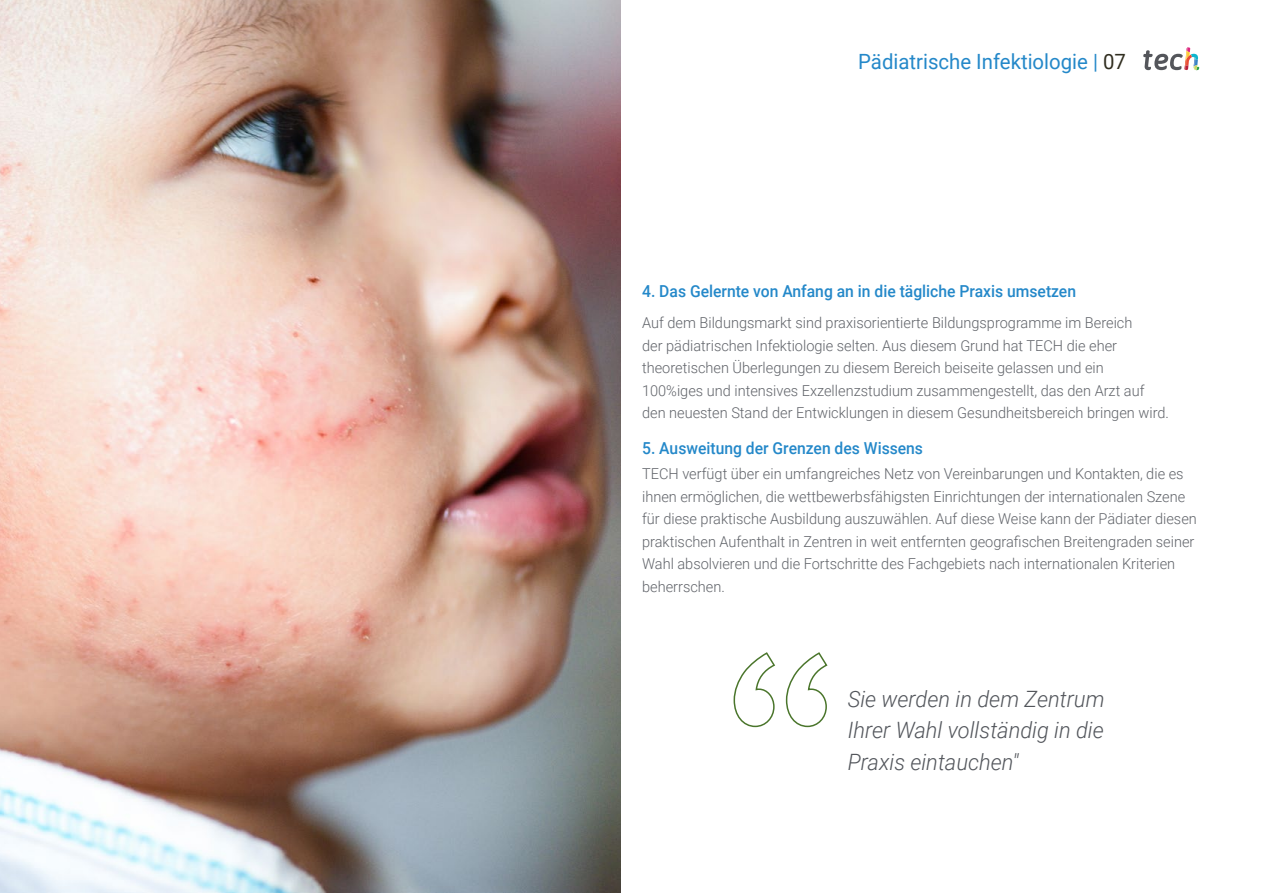
<style>
.page{position:relative;width:1263px;height:893px;background:#fff}
.page>*{position:absolute;margin:0;border:0;box-sizing:border-box;transform-origin:0 0}
.t1{font:italic 300 22.5px/31.5px "Roboto";color:#52555b;text-align:justify}
.t2{font:21px "Roboto";color:#2488c9}
.t3{font:500 16.5px "Roboto";color:#2488c9;scale:.95 1}
.t4{font:300 15px/22.5px "Roboto";color:#61646a}
.s1{color:#312e20}
</style>
<div class="page">
<img style="left:0;top:0;width:621px;height:893px">
<svg style="left:733px;top:652px;width:95px;height:76px"></svg>
<svg style="left:1143px;top:47px;width:56px;height:24px"></svg>
<h2 class="t2" style="left:858px;top:47px;width:269px">Pädiatrische Infektiologie | <span class="s1">07</span></h2>
<p class="t3" style="left:642px;top:280px;width:458px">4. Das Gelernte von Anfang an in die tägliche Praxis umsetzen</p>
<p class="t4" style="left:642px;top:311px;width:528px">Auf dem Bildungsmarkt sind praxisorientierte Bildungsprogramme im Bereich<br>der pädiatrischen Infektiologie selten. Aus diesem Grund hat TECH die eher theoretischen Überlegungen zu diesem Bereich beiseite gelassen und ein<br>100%iges und intensives Exzellenzstudium zusammengestellt, das den Arzt auf den neuesten Stand der Entwicklungen in diesem Gesundheitsbereich bringen wird.</p>
<p class="t3" style="left:642px;top:437px;width:297px">5. Ausweitung der Grenzen des Wissens</p>
<p class="t4" style="left:642px;top:462px;width:556px">TECH verfügt über ein umfangreiches Netz von Vereinbarungen und Kontakten, die es ihnen ermöglichen, die wettbewerbsfähigsten Einrichtungen der internationalen Szene für diese praktische Ausbildung auszuwählen. Auf diese Weise kann der Pädiater diesen praktischen Aufenthalt in Zentren in weit entfernten geografischen Breitengraden seiner Wahl absolvieren und die Fortschritte des Fachgebiets nach internationalen Kriterien beherrschen.</p>
<h1 class="t1" style="left:848px;top:682px;width:258px">Sie werden in dem Zentrum Ihrer Wahl vollständig in die Praxis eintauchen"</h1>
</div>
